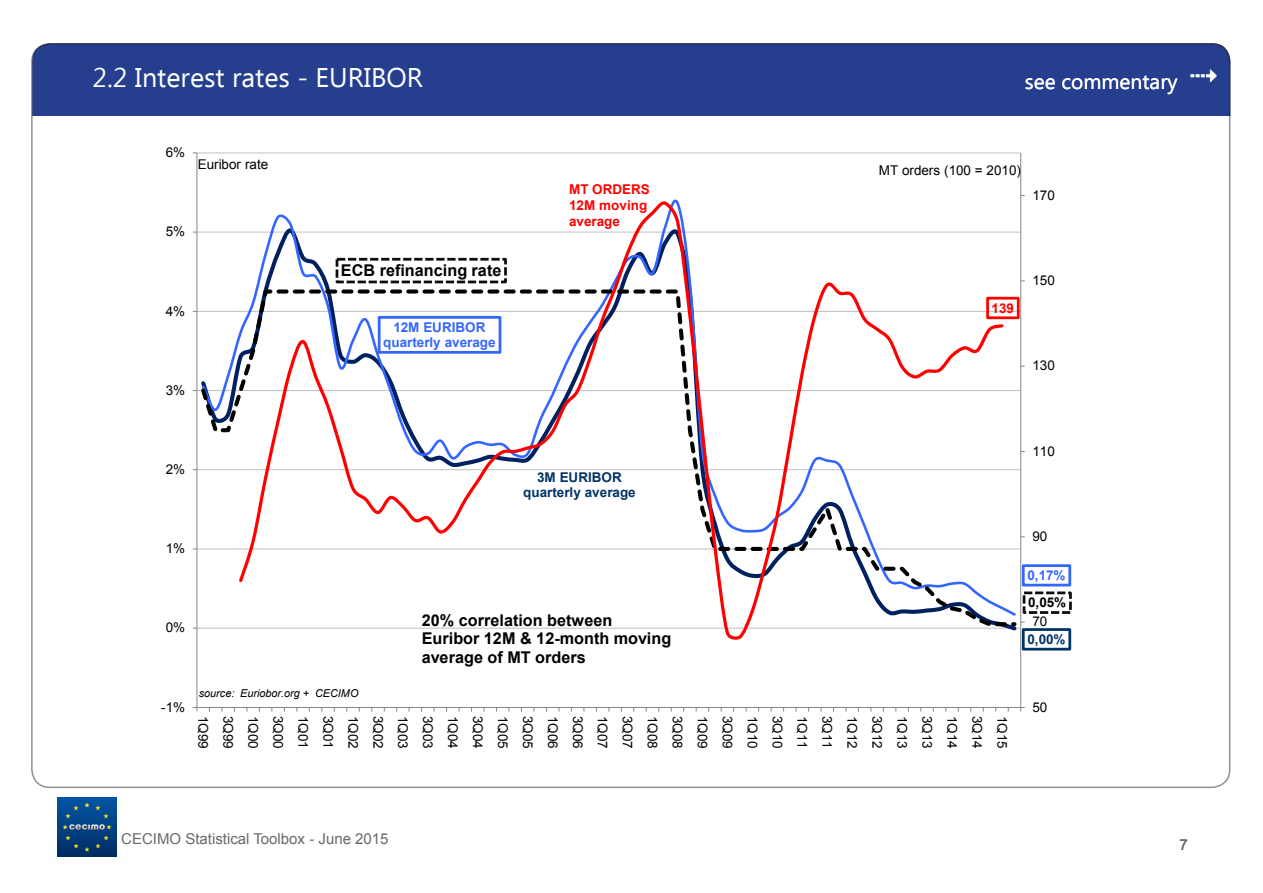
<style>
.page{position:relative;width:1263px;height:893px;background:#fff}
.page>*{position:absolute;margin:0;border:0;box-sizing:border-box;transform-origin:0 0}
.t1{font:27px "Ebrima";color:#fff}
.t2{font:21px "Ebrima";color:#fff}
.t3{font:700 16.2px/18.6px "Arial";color:#000}
.t4{font:15px "Arial";color:#69696c}
.t5{font:13.5px "Arial";letter-spacing:.005em;color:#000}
.t6{font:700 13.5px/15.6px "Arial";color:#36f;text-align:center}
.t7{font:700 13.5px/15.6px "Arial";color:#036;text-align:center}
.t8{font:700 13.5px/15.6px "Arial";color:#f00}
.t9{font:700 13.5px "Arial";color:#000}
.t10{font:italic 10.8px "Arial";letter-spacing:-.005em;color:#000}
</style>
<div class="page">
<div style="left:32px;top:43px;width:1198px;height:117px;background:#253f8e;border-radius:18px"></div>
<div style="left:32px;top:117px;width:1199px;height:74px;background:#fff"></div>
<img style="left:58px;top:797px;width:58px;height:59px">
<hr style="left:197px;top:628px;width:824px;height:1px;background:#c0c0c0">
<hr style="left:197px;top:549px;width:824px;height:1px;background:#c0c0c0">
<hr style="left:197px;top:469px;width:824px;height:1px;background:#c0c0c0">
<hr style="left:197px;top:390px;width:824px;height:1px;background:#c0c0c0">
<hr style="left:197px;top:311px;width:824px;height:1px;background:#c0c0c0">
<hr style="left:197px;top:232px;width:824px;height:1px;background:#c0c0c0">
<hr style="left:197px;top:153px;width:824px;height:1px;background:#c0c0c0">
<hr style="left:1020px;top:153px;width:1px;height:554px;background:#868686">
<hr style="left:196px;top:153px;width:1px;height:554px;background:#868686">
<hr style="left:197px;top:707px;width:824px;height:1px;background:#868686">
<svg style="left:198px;top:296px;width:820px;height:332px"></svg>
<svg style="left:237px;top:202px;width:769px;height:438px"></svg>
<div style="left:1022px;top:628px;width:49px;height:22px;border:3px solid #036"></div>
<div style="left:379px;top:317px;width:121px;height:35px;background:#fff"></div>
<div style="left:378px;top:316px;width:123px;height:38px;border:3px solid #36f"></div>
<div style="left:1022px;top:564px;width:49px;height:22px;border:3px solid #36f"></div>
<div style="left:337px;top:259px;width:168px;height:23px;background:#fff"></div>
<div style="left:336px;top:258px;width:171px;height:25px;border:3px dashed #0d0d0d"></div>
<div style="left:1023px;top:591px;width:49px;height:23px;border:3px dashed #0d0d0d"></div>
<div style="left:986px;top:297px;width:33px;height:22px;border:3px solid #f00"></div>
<p class="t1" style="left:92px;top:59px;width:332px">2.2 Interest rates - EURIBOR</p>
<p class="t2" style="left:1025px;top:67px;width:193px">see commentary ✔</p>
<p class="t5" style="left:166px;top:144px;width:21px">6%</p>
<p class="t5" style="left:198px;top:155px;width:72px">Euribor rate</p>
<p class="t5" style="left:166px;top:223px;width:21px">5%</p>
<p class="t5" style="left:166px;top:302px;width:21px">4%</p>
<p class="t5" style="left:166px;top:381px;width:21px">3%</p>
<p class="t3" style="left:341px;top:262px;width:162px">ECB refinancing rate</p>
<p class="t6" style="left:383px;top:320px;width:114px">12M EURIBOR quarterly average</p>
<p class="t8" style="left:569px;top:182px;width:82px">MT ORDERS<br>12M moving average</p>
<p class="t5" style="left:879px;top:161px;width:144px">MT orders (100 = 2010)</p>
<p class="t5" style="left:1032px;top:186px;width:24px">170</p>
<p class="t8" style="left:991px;top:301px;width:24px">139</p>
<p class="t5" style="left:1032px;top:271px;width:24px">150</p>
<p class="t5" style="left:1032px;top:357px;width:24px">130</p>
<p class="t5" style="left:166px;top:460px;width:21px">2%</p>
<p class="t5" style="left:166px;top:540px;width:21px">1%</p>
<p class="t7" style="left:523px;top:470px;width:114px">3M EURIBOR quarterly average</p>
<p class="t5" style="left:166px;top:619px;width:21px">0%</p>
<p class="t5" style="left:161px;top:698px;width:25px">-1%</p>
<p class="t10" style="left:199px;top:686px;width:161px">source: Euriobor.org + CECIMO</p>
<p class="t3" style="left:422px;top:611px;width:251px">20% correlation between<br>Euribor 12M &amp; 12-month moving average of MT orders</p>
<p class="t5" style="left:212px;top:715px;width:35px;rotate:90deg">1Q99</p>
<p class="t5" style="left:237px;top:715px;width:35px;rotate:90deg">3Q99</p>
<p class="t5" style="left:262px;top:715px;width:35px;rotate:90deg">1Q00</p>
<p class="t5" style="left:287px;top:715px;width:35px;rotate:90deg">3Q00</p>
<p class="t5" style="left:312px;top:715px;width:35px;rotate:90deg">1Q01</p>
<p class="t5" style="left:337px;top:715px;width:35px;rotate:90deg">3Q01</p>
<p class="t5" style="left:362px;top:715px;width:35px;rotate:90deg">1Q02</p>
<p class="t5" style="left:387px;top:715px;width:35px;rotate:90deg">3Q02</p>
<p class="t5" style="left:412px;top:715px;width:35px;rotate:90deg">1Q03</p>
<p class="t5" style="left:437px;top:715px;width:35px;rotate:90deg">3Q03</p>
<p class="t5" style="left:462px;top:715px;width:35px;rotate:90deg">1Q04</p>
<p class="t5" style="left:487px;top:715px;width:35px;rotate:90deg">3Q04</p>
<p class="t5" style="left:512px;top:715px;width:35px;rotate:90deg">1Q05</p>
<p class="t5" style="left:537px;top:715px;width:35px;rotate:90deg">3Q05</p>
<p class="t5" style="left:562px;top:715px;width:35px;rotate:90deg">1Q06</p>
<p class="t5" style="left:587px;top:715px;width:35px;rotate:90deg">3Q06</p>
<p class="t5" style="left:611px;top:715px;width:35px;rotate:90deg">1Q07</p>
<p class="t5" style="left:636px;top:715px;width:35px;rotate:90deg">3Q07</p>
<p class="t5" style="left:661px;top:715px;width:35px;rotate:90deg">1Q08</p>
<p class="t5" style="left:686px;top:715px;width:35px;rotate:90deg">3Q08</p>
<p class="t5" style="left:711px;top:715px;width:35px;rotate:90deg">1Q09</p>
<p class="t5" style="left:736px;top:715px;width:35px;rotate:90deg">3Q09</p>
<p class="t5" style="left:761px;top:715px;width:35px;rotate:90deg">1Q10</p>
<p class="t5" style="left:786px;top:715px;width:35px;rotate:90deg">3Q10</p>
<p class="t5" style="left:811px;top:715px;width:35px;rotate:90deg">1Q11</p>
<p class="t5" style="left:836px;top:715px;width:35px;rotate:90deg">3Q11</p>
<p class="t5" style="left:861px;top:715px;width:35px;rotate:90deg">1Q12</p>
<p class="t5" style="left:886px;top:715px;width:35px;rotate:90deg">3Q12</p>
<p class="t5" style="left:911px;top:715px;width:35px;rotate:90deg">1Q13</p>
<p class="t5" style="left:936px;top:715px;width:35px;rotate:90deg">3Q13</p>
<p class="t5" style="left:961px;top:715px;width:35px;rotate:90deg">1Q14</p>
<p class="t5" style="left:986px;top:715px;width:35px;rotate:90deg">3Q14</p>
<p class="t5" style="left:1011px;top:715px;width:35px;rotate:90deg">1Q15</p>
<p class="t5" style="left:1032px;top:442px;width:24px">110</p>
<p class="t5" style="left:1032px;top:527px;width:16px">90</p>
<p class="t6" style="left:1027px;top:568px;width:40px">0,17%</p>
<p class="t9" style="left:1028px;top:594px;width:40px">0,05%</p>
<p class="t5" style="left:1032px;top:613px;width:16px">70</p>
<p class="t7" style="left:1027px;top:632px;width:40px">0,00%</p>
<p class="t5" style="left:1032px;top:698px;width:16px">50</p>
<p class="t4" style="left:121px;top:829px;width:269px">CECIMO Statistical Toolbox - June 2015</p>
<p class="t4" style="left:1179px;top:835px;width:10px">7</p>
</div>
